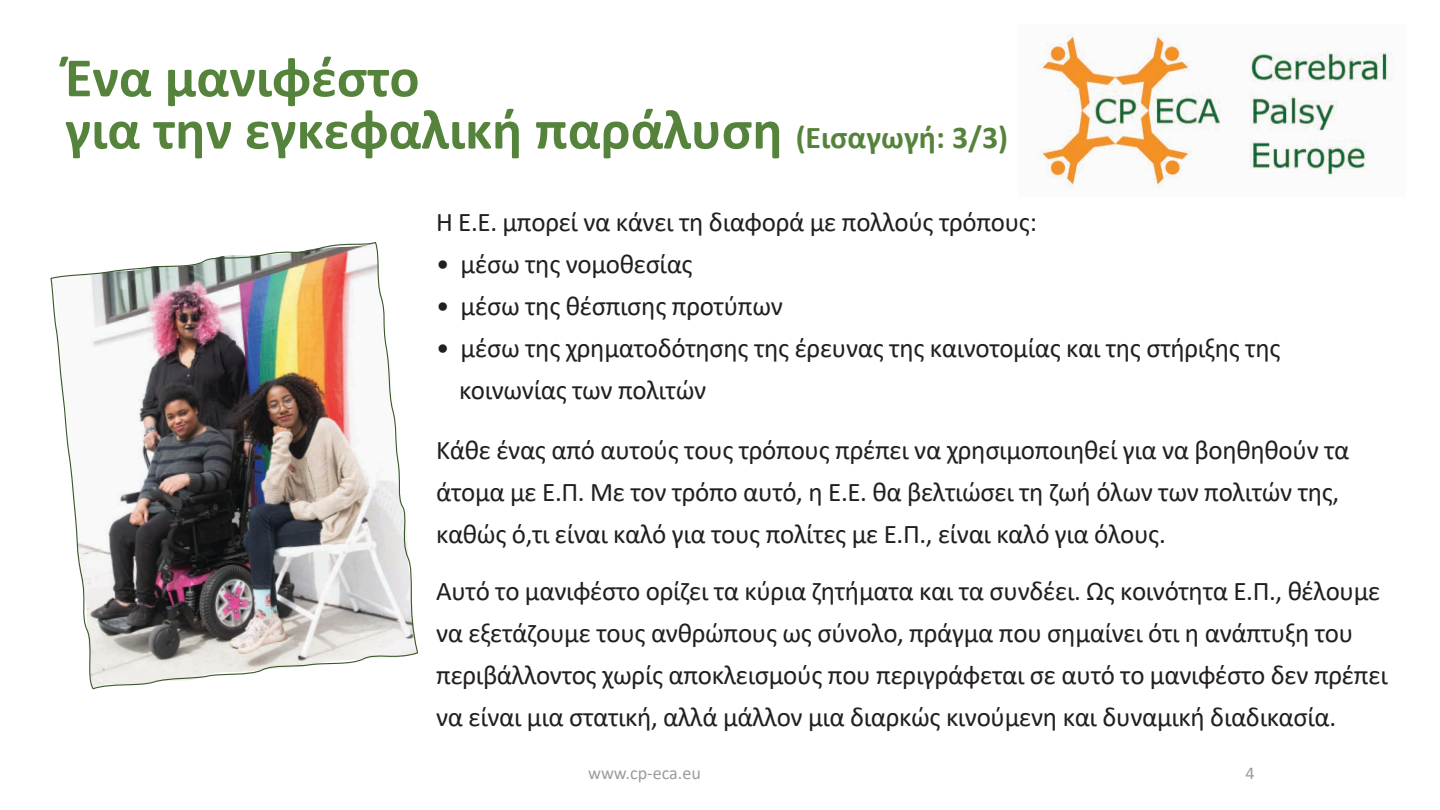
<style>
.page{position:relative;width:1440px;height:810px;background:#fff}
.page>*{position:absolute;margin:0;border:0;box-sizing:border-box;transform-origin:0 0}
.t1{font:700 56.1px/52.2px "Calibri";color:#55833b}
.t2{font:27px/42px "Calibri";letter-spacing:-.015em;color:#231f20}
.t3{font:18px "Calibri";letter-spacing:-.005em;color:#9a9d9f}
.s1{font-size:31.8px}
</style>
<div class="page">
<img style="left:1036px;top:32px;width:357px;height:157px">
<img style="left:50px;top:242px;width:369px;height:448px">
<h1 class="t1" style="left:65px;top:51px;width:945px">Ένα μανιφέστο<br>για την εγκεφαλική παράλυση <span class="s1">(Εισαγωγή: 3/3)</span></h1>
<p class="t2" style="left:436px;top:200px;width:602px">Η Ε.Ε. μπορεί να κάνει τη διαφορά με πολλούς τρόπους:</p>
<p class="t2" style="left:436px;top:242px;width:258px">• μέσω της νομοθεσίας</p>
<p class="t2" style="left:436px;top:284px;width:348px">• μέσω της θέσπισης προτύπων</p>
<p class="t2" style="left:459px;top:326px;width:823px;text-indent:-23px">• μέσω της χρηματοδότησης της έρευνας της καινοτομίας και της στήριξης της κοινωνίας των πολιτών</p>
<p class="t2" style="left:436px;top:428px;width:915px">Κάθε ένας από αυτούς τους τρόπους πρέπει να χρησιμοποιηθεί για να βοηθηθούν τα άτομα με Ε.Π. Με τον τρόπο αυτό, η Ε.Ε. θα βελτιώσει τη ζωή όλων των πολιτών της, καθώς ό,τι είναι καλό για τους πολίτες με Ε.Π., είναι καλό για όλους.</p>
<p class="t2" style="left:436px;top:569px;width:953px">Αυτό το μανιφέστο ορίζει τα κύρια ζητήματα και τα συνδέει. Ως κοινότητα Ε.Π., θέλουμε να εξετάζουμε τους ανθρώπους ως σύνολο, πράγμα που σημαίνει ότι η ανάπτυξη του περιβάλλοντος χωρίς αποκλεισμούς που περιγράφεται σε αυτό το μανιφέστο δεν πρέπει να είναι μια στατική, αλλά μάλλον μια διαρκώς κινούμενη και δυναμική διαδικασία.</p>
<p class="t3" style="left:588px;top:760px;width:114px">www.cp-eca.eu</p>
<p class="t3" style="left:1246px;top:760px;width:11px">4</p>
</div>
